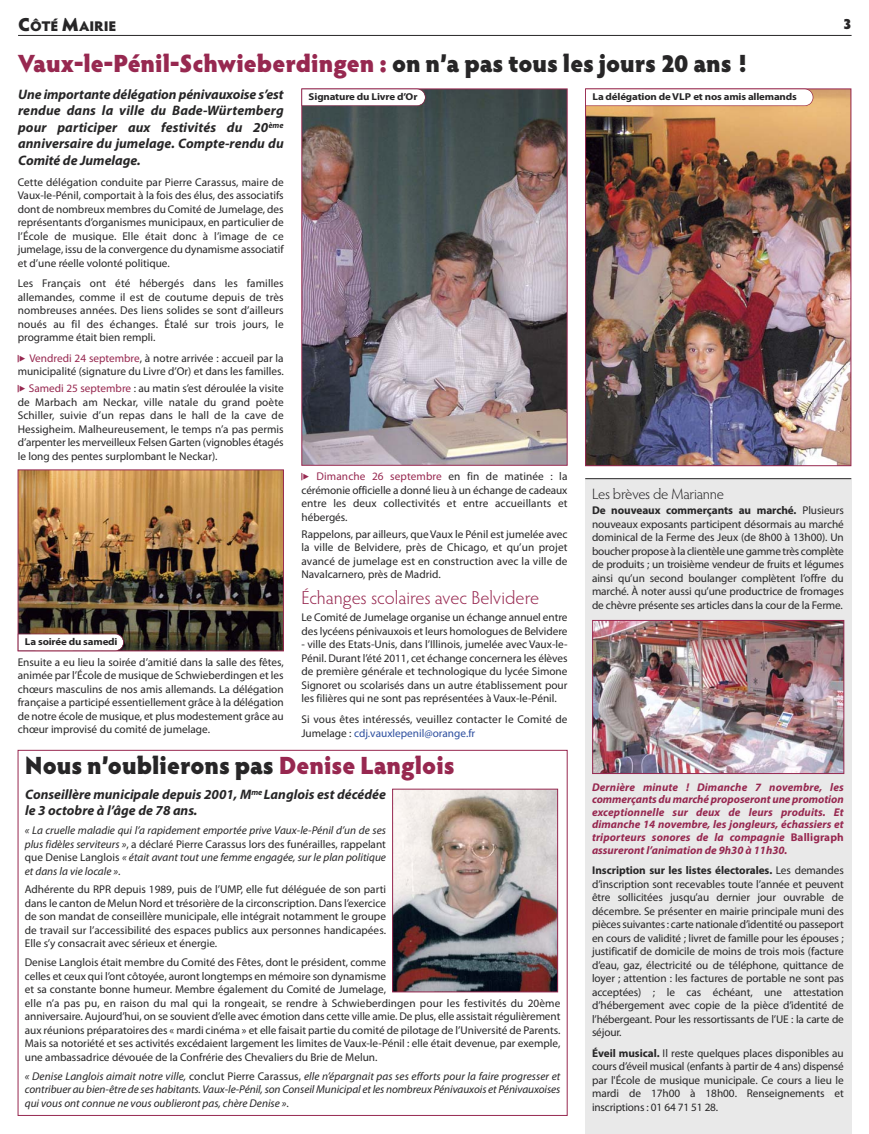
<style>
.page{position:relative;width:869px;height:1134px;background:#fff}
.page>*{position:absolute;margin:0;border:0;box-sizing:border-box;transform-origin:0 0}
.t1{font:900 25px "Hypatia Sans Pro";color:#972850}
.t2{font:900 25px "Hypatia Sans Pro";color:#272627}
.t3{font:300 18.75px "Hypatia Sans Pro";color:#972850}
.t4{font:300 15px "Hypatia Sans Pro";letter-spacing:-.015em;color:#272627}
.t5{font:900 15px "Hypatia Sans Pro";color:#272627}
.t6{font:900 14px "Hypatia Sans Pro";letter-spacing:-.01em;color:#272627}
.t7{font:italic 700 13.75px/16.5px "Myriad Pro";color:#272627;text-align:justify}
.t8{font:11.25px/13.5px "Myriad Pro";color:#272627;text-align:justify}
.t9{font:italic 11.25px/13.5px "Myriad Pro";color:#272627;text-align:justify}
.t10{font:italic 700 11.25px/12.5px "Myriad Pro";color:#972850;text-align:justify}
.t11{font:700 10px "Myriad Pro";letter-spacing:-.015em;color:#272627;scale:1.09 1}
.s1{font-size:18.75px}
.s2{color:#272627}
.s3{font-family:"Pointers";color:#972850}
.s4{color:#972850}
.s5{color:#2d4f9f}
.s6{font-style:normal}
.s7{font-weight:700}
</style>
<div class="page">
<hr style="left:18px;top:35px;width:833px;height:1px;background:#272627">
<img style="left:303px;top:91px;width:262px;height:373px">
<div style="left:301px;top:89px;width:266px;height:377px;border:1px solid #972850"></div>
<img style="left:394px;top:791px;width:161px;height:199px">
<div style="left:392px;top:789px;width:165px;height:203px;border:1px solid #972850"></div>
<div style="left:585px;top:479px;width:265px;height:655px;background:#e9e9e9"></div>
<hr style="left:585px;top:478px;width:265px;height:1px;background:#272627">
<img style="left:587px;top:91px;width:261px;height:373px">
<div style="left:585px;top:89px;width:265px;height:377px;border:1px solid #972850"></div>
<svg style="left:585px;top:89px;width:228px;height:17px"></svg>
<img style="left:594px;top:622px;width:247px;height:150px">
<div style="left:592px;top:620px;width:251px;height:154px;border:1px solid #972850"></div>
<img style="left:20px;top:472px;width:261px;height:177px">
<div style="left:18px;top:470px;width:265px;height:181px;border:1px solid #972850"></div>
<svg style="left:18px;top:634px;width:106px;height:17px"></svg>
<svg style="left:302px;top:89px;width:123px;height:17px"></svg>
<p class="t6" style="left:18px;top:21px;width:100px"><span class="s1">C</span>ÔTÉ <span class="s1">M</span>AIRIE</p>
<h3 class="t5" style="left:842px;top:18px;width:10px">3</h3>
<h1 class="t1" style="left:18px;top:53px;width:730px">Vaux-le-Pénil-Schwieberdingen : <span class="s2">on n’a pas tous les jours 20 ans !</span></h1>
<p class="t7" style="left:18px;top:87px;width:267px">Une importante délégation pénivauxoise s’est rendue dans la ville du Bade-Würtemberg pour participer aux festivités du 20<sup>ème </sup>anniversaire du jumelage. Compte-rendu du Comité de Jumelage.</p>
<p class="t8" style="left:18px;top:176px;width:267px">Cette délégation conduite par Pierre Carassus, maire de Vaux-le-Pénil, comportait à la fois des élus, des associatifs dont de nombreux membres du Comité de Jumelage, des représentants d’organismes municipaux, en particulier de l’École de musique. Elle était donc à l’image de ce jumelage, issu de la convergence du dynamisme associatif et d’une réelle volonté politique.</p>
<p class="t8" style="left:18px;top:278px;width:267px">Les Français ont été hébergés dans les familles allemandes, comme il est de coutume depuis de très nombreuses années. Des liens solides se sont d’ailleurs noués au fil des échanges. Étalé sur trois jours, le programme était bien rempli.</p>
<p class="t8" style="left:18px;top:352px;width:267px"><span class="s3">f</span> <span class="s4">Vendredi 24 septembre</span>, à notre arrivée : accueil par la municipalité (signature du Livre d’Or) et dans les familles.</p>
<p class="t8" style="left:18px;top:383px;width:267px"><span class="s3">f</span> <span class="s4">Samedi 25 septembre</span> : au matin s’est déroulée la visite de Marbach am Neckar, ville natale du grand poète Schiller, suivie d’un repas dans le hall de la cave de Hessigheim. Malheureusement, le temps n’a pas permis d’arpenter les merveilleux Felsen Garten (vignobles étagés le long des pentes surplombant le Neckar).</p>
<p class="t11" style="left:308px;top:93px;width:102px">Signature du Livre d’Or</p>
<p class="t8" style="left:301px;top:471px;width:267px"><span class="s3">f</span> <span class="s4">Dimanche 26 septembre</span> en fin de matinée : la cérémonie officielle a donné lieu à un échange de cadeaux entre les deux collectivités et entre accueillants et hébergés.</p>
<p class="t8" style="left:301px;top:528px;width:267px">Rappelons, par ailleurs, que Vaux le Pénil est jumelée avec la ville de Belvidere, près de Chicago, et qu’un projet avancé de jumelage est en construction avec la ville de Navalcarnero, près de Madrid.</p>
<h2 class="t3" style="left:301px;top:590px;width:239px">Échanges scolaires avec Belvidere</h2>
<p class="t8" style="left:301px;top:612px;width:267px">Le Comité de Jumelage organise un échange annuel entre des lycéens pénivauxois et leurs homologues de Belvidere</p>
<p class="t8" style="left:301px;top:639px;width:267px">- ville des Etats-Unis, dans l’Illinois, jumelée avec Vaux-le-Pénil. Durant l’été 2011, cet échange concernera les élèves de première générale et technologique du lycée Simone Signoret ou scolarisés dans un autre établissement pour les filières qui ne sont pas représentées à Vaux-le-Pénil.</p>
<p class="t8" style="left:301px;top:713px;width:267px">Si vous êtes intéressés, veuillez contacter le Comité de<br>Jumelage : <span class="s5">cdj.vauxlepenil@orange.fr</span></p>
<h1 class="t2" style="left:25px;top:756px;width:431px">Nous n’oublierons pas <span class="s4">Denise Langlois</span></h1>
<p class="t11" style="left:25px;top:638px;width:87px">La soirée du samedi</p>
<p class="t8" style="left:18px;top:656px;width:267px">Ensuite a eu lieu la soirée d’amitié dans la salle des fêtes, animée par l’École de musique de Schwieberdingen et les chœurs masculins de nos amis allemands. La délégation française a participé essentiellement grâce à la délégation de notre école de musique, et plus modestement grâce au chœur improvisé du comité de jumelage.</p>
<p class="t7" style="left:25px;top:787px;width:362px">Conseillère municipale depuis 2001, M<sup>me</sup> Langlois est décédée le 3 octobre à l’âge de 78 ans.</p>
<p class="t9" style="left:25px;top:824px;width:362px">« La cruelle maladie qui l’a rapidement emportée prive Vaux-le-Pénil d’un de ses plus fidèles serviteurs »<span class="s6">, a déclaré Pierre Carassus lors des funérailles, rappelant que Denise Langlois</span> « était avant tout une femme engagée, sur le plan politique et dans la vie locale »<span class="s6">.</span></p>
<p class="t8" style="left:25px;top:884px;width:362px">Adhérente du RPR depuis 1989, puis de l’UMP, elle fut déléguée de son parti dans le canton de Melun Nord et trésorière de la circonscription. Dans l’exercice de son mandat de conseillère municipale, elle intégrait notamment le groupe de travail sur l’accessibilité des espaces publics aux personnes handicapées.<br>Elle s’y consacrait avec sérieux et énergie.</p>
<p class="t8" style="left:25px;top:957px;width:537px;text-align:left">Denise Langlois était membre du Comité des Fêtes, dont le président, comme<br>celles et ceux qui l’ont côtoyée, auront longtemps en mémoire son dynamisme<br>et sa constante bonne humeur. Membre également du Comité de Jumelage,<br>elle n’a pas pu, en raison du mal qui la rongeait, se rendre à Schwieberdingen pour les festivités du 20ème anniversaire. Aujourd’hui, on se souvient d’elle avec émotion dans cette ville amie. De plus, elle assistait régulièrement aux réunions préparatoires des « mardi cinéma » et elle faisait partie du comité de pilotage de l’Université de Parents.<br>Mais sa notoriété et ses activités excédaient largement les limites de Vaux-le-Pénil : elle était devenue, par exemple, une ambassadrice dévouée de la Confrérie des Chevaliers du Brie de Melun.</p>
<p class="t9" style="left:25px;top:1070px;width:537px">« Denise Langlois aimait notre ville, <span class="s6">conclut Pierre Carassus,</span> elle n’épargnait pas ses efforts pour la faire progresser et contribuer au bien-être de ses habitants. Vaux-le-Pénil, son Conseil Municipal et les nombreux Pénivauxois et Pénivauxoises qui vous ont connue ne vous oublieront pas, chère Denise »<span class="s6">.</span></p>
<p class="t11" style="left:592px;top:93px;width:189px">La délégation de VLP et nos amis allemands</p>
<h3 class="t4" style="left:591px;top:488px;width:134px">Les brèves de Marianne</h3>
<p class="t8" style="left:591px;top:505px;width:253px"><span class="s7">De nouveaux commerçants au marché.</span> Plusieurs nouveaux exposants participent désormais au marché dominical de la Ferme des Jeux (de 8h00 à 13h00). Un boucher propose à la clientèle une gamme très complète de produits ; un troisième vendeur de fruits et légumes ainsi qu’un second boulanger complètent l’offre du marché. À noter aussi qu’une productrice de fromages de chèvre présente ses articles dans la cour de la Ferme.</p>
<p class="t10" style="left:591px;top:782px;width:253px">Dernière minute ! Dimanche 7 novembre, les commerçants du marché proposeront une promotion exceptionnelle sur deux de leurs produits. Et dimanche 14 novembre, les jongleurs, échassiers et triporteurs sonores de la compagnie <span class="s6">Balligraph </span>assureront l’animation de 9h30 à 11h30.</p>
<p class="t8" style="left:591px;top:864px;width:253px"><span class="s7">Inscription sur les listes électorales.</span> Les demandes d’inscription sont recevables toute l’année et peuvent être sollicitées jusqu’au dernier jour ouvrable de décembre. Se présenter en mairie principale muni des pièces suivantes : carte nationale d’identité ou passeport en cours de validité ; livret de famille pour les épouses ; justificatif de domicile de moins de trois mois (facture d’eau, gaz, électricité ou de téléphone, quittance de loyer ; attention : les factures de portable ne sont pas acceptées) ; le cas échéant, une attestation d’hébergement avec copie de la pièce d’identité de l’hébergeant. Pour les ressortissants de l’UE : la carte de séjour.</p>
<p class="t8" style="left:591px;top:1047px;width:253px"><span class="s7">Éveil musical.</span> Il reste quelques places disponibles au cours d’éveil musical (enfants à partir de 4 ans) dispensé par l'École de musique municipale. Ce cours a lieu le mardi de 17h00 à 18h00. Renseignements et inscriptions : 01 64 71 51 28.</p>
</div>
